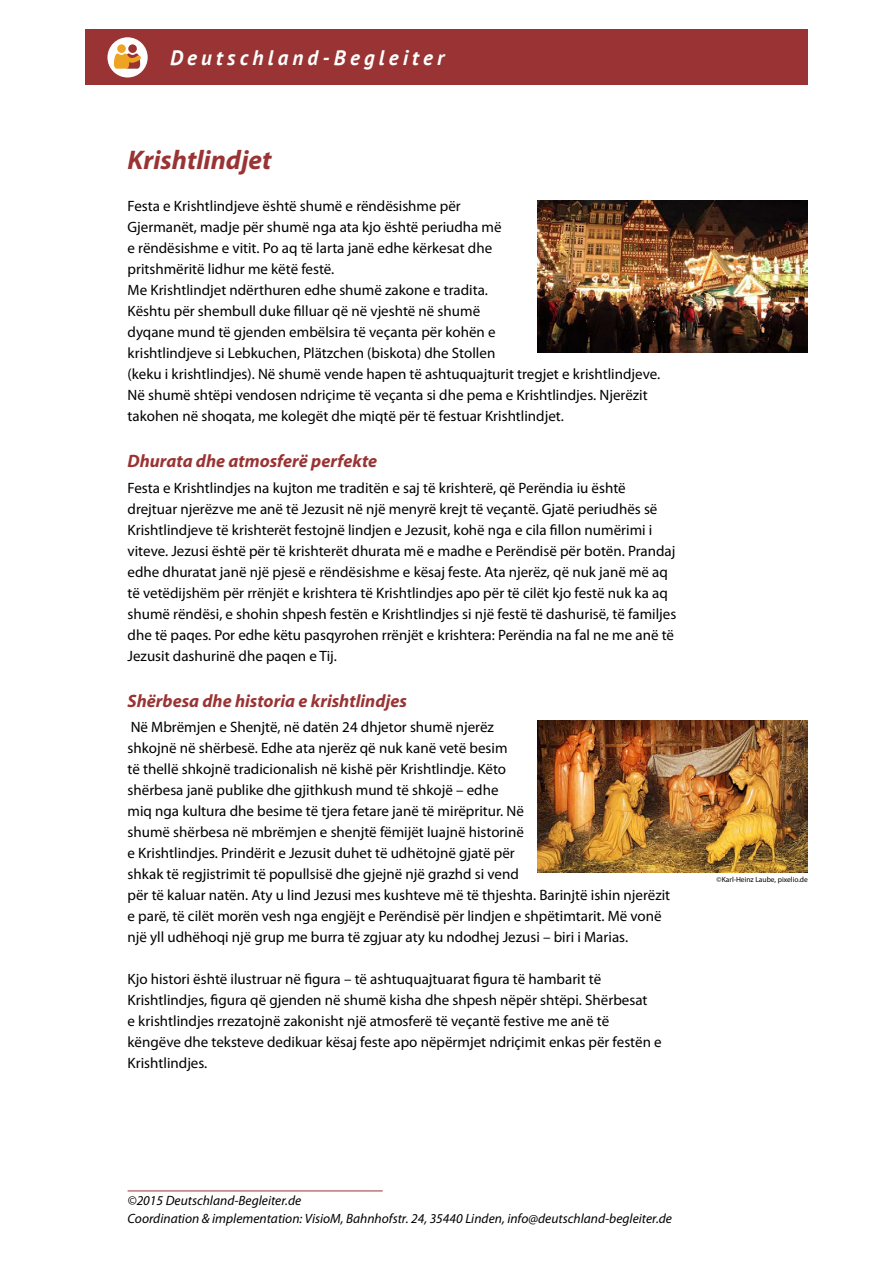
<style>
.page{position:relative;width:893px;height:1263px;background:#fff}
.page>*{position:absolute;margin:0;border:0;box-sizing:border-box;transform-origin:0 0}
.titel{font:italic 700 27px "Myriad Pro";color:#9a3334}
.t1{font:italic 700 21px "PT Sans";letter-spacing:.2em;color:#fff}
.subtitel{font:italic 700 18px "Myriad Pro";color:#9a3334}
.t2{font:15px/21px "Myriad Pro";color:#000}
.t3{font:italic 13.5px "Myriad Pro";color:#000}
.subtitel-2{font:7.5px "Myriad Pro";color:#000}
</style>
<div class="page">
<div style="left:85px;top:30px;width:723px;height:55px;background:#9a3334"></div>
<div style="left:107px;top:37px;width:41px;height:41px;background:#fff;border-radius:50%"></div>
<div style="left:128px;top:44px;width:9px;height:9px;background:#9a3334;border-radius:50%"></div>
<svg style="left:114px;top:53px;width:27px;height:16px"></svg>
<div style="left:117px;top:44px;width:9px;height:9px;background:#eea423;border-radius:50%"></div>
<hr style="left:128px;top:1190px;width:255px;height:1px;background:#9a3334">
<img style="left:538px;top:721px;width:270px;height:152px">
<img style="left:538px;top:201px;width:270px;height:152px">
<p class="t1" style="left:170px;top:43px;width:276px">Deutschland-Begleiter</p>
<p class="titel" style="left:128px;top:142px;width:145px">Krishtlindjet</p>
<p class="t2" style="left:128px;top:195px;width:376px">Festa e Krishtlindjeve është shumë e rëndësishme për Gjermanët, madje për shumë nga ata kjo është periudha më e rëndësishme e vitit. Po aq të larta janë edhe kërkesat dhe pritshmëritë lidhur me këtë festë.</p>
<p class="t2" style="left:128px;top:279px;width:534px">Me Krishtlindjet ndërthuren edhe shumë zakone e tradita.<br>Kështu për shembull duke filluar që në vjeshtë në shumë<br>dyqane mund të gjenden embëlsira të veçanta për kohën e<br>krishtlindjeve si Lebkuchen, Plätzchen (biskota) dhe Stollen<br>(keku i krishtlindjes). Në shumë vende hapen të ashtuquajturit tregjet e krishtlindjeve.<br>Në shumë shtëpi vendosen ndriçime të veçanta si dhe pema e Krishtlindjes. Njerëzit takohen në shoqata, me kolegët dhe miqtë për të festuar Krishtlindjet.</p>
<p class="subtitel" style="left:128px;top:450px;width:251px">Dhurata dhe atmosferë perfekte</p>
<p class="t2" style="left:128px;top:477px;width:550px">Festa e Krishtlindjes na kujton me traditën e saj të krishterë, që Perëndia iu është drejtuar njerëzve me anë të Jezusit në një menyrë krejt të veçantë. Gjatë periudhës së Krishtlindjeve të krishterët festojnë lindjen e Jezusit, kohë nga e cila fillon numërimi i viteve. Jezusi është për të krishterët dhurata më e madhe e Perëndisë për botën. Prandaj edhe dhuratat janë një pjesë e rëndësishme e kësaj feste. Ata njerëz, që nuk janë më aq të vetëdijshëm për rrënjët e krishtera të Krishtlindjes apo për të cilët kjo festë nuk ka aq shumë rëndësi, e shohin shpesh festën e Krishtlindjes si një festë të dashurisë, të familjes dhe të paqes. Por edhe këtu pasqyrohen rrënjët e krishtera: Perëndia na fal ne me anë të Jezusit dashurinë dhe paqen e Tij.</p>
<p class="subtitel" style="left:128px;top:689px;width:281px">Shërbesa dhe historia e krishtlindjes</p>
<p class="t2" style="left:128px;top:716px;width:544px">Në Mbrëmjen e Shenjtë, në datën 24 dhjetor shumë njerëz<br>shkojnë në shërbesë. Edhe ata njerëz që nuk kanë vetë besim<br>të thellë shkojnë tradicionalish në kishë për Krishtlindje. Këto<br>shërbesa janë publike dhe gjithkush mund të shkojë – edhe<br>miq nga kultura dhe besime të tjera fetare janë të mirëpritur. Në<br>shumë shërbesa në mbrëmjen e shenjtë fëmijët luajnë historinë<br>e Krishtlindjes. Prindërit e Jezusit duhet të udhëtojnë gjatë për<br>shkak të regjistrimit të popullsisë dhe gjejnë një grazhd si vend<br>për të kaluar natën. Aty u lind Jezusi mes kushteve më të thjeshta. Barinjtë ishin njerëzit e parë, të cilët morën vesh nga engjëjt e Perëndisë për lindjen e shpëtimtarit. Më vonë një yll udhëhoqi një grup me burra të zgjuar aty ku ndodhej Jezusi – biri i Marias.</p>
<p class="t2" style="left:128px;top:968px;width:536px">Kjo histori është ilustruar në figura – të ashtuquajtuarat figura të hambarit të Krishtlindjes, figura që gjenden në shumë kisha dhe shpesh nëpër shtëpi. Shërbesat<br>e krishtlindjes rrezatojnë zakonisht një atmosferë të veçantë festive me anë të këngëve dhe teksteve dedikuar kësaj feste apo nëpërmjet ndriçimit enkas për festën e Krishtlindjes.</p>
<p class="subtitel-2" style="left:717px;top:874px;width:93px">©Karl-Heinz Laube, pixelio.de</p>
<p class="t3" style="left:128px;top:1192px;width:175px">©2015 Deutschland-Begleiter.de</p>
<p class="t3" style="left:128px;top:1210px;width:546px">Coordination &amp; implementation: VisioM, Bahnhofstr. 24, 35440 Linden, info@deutschland-begleiter.de</p>
</div>
